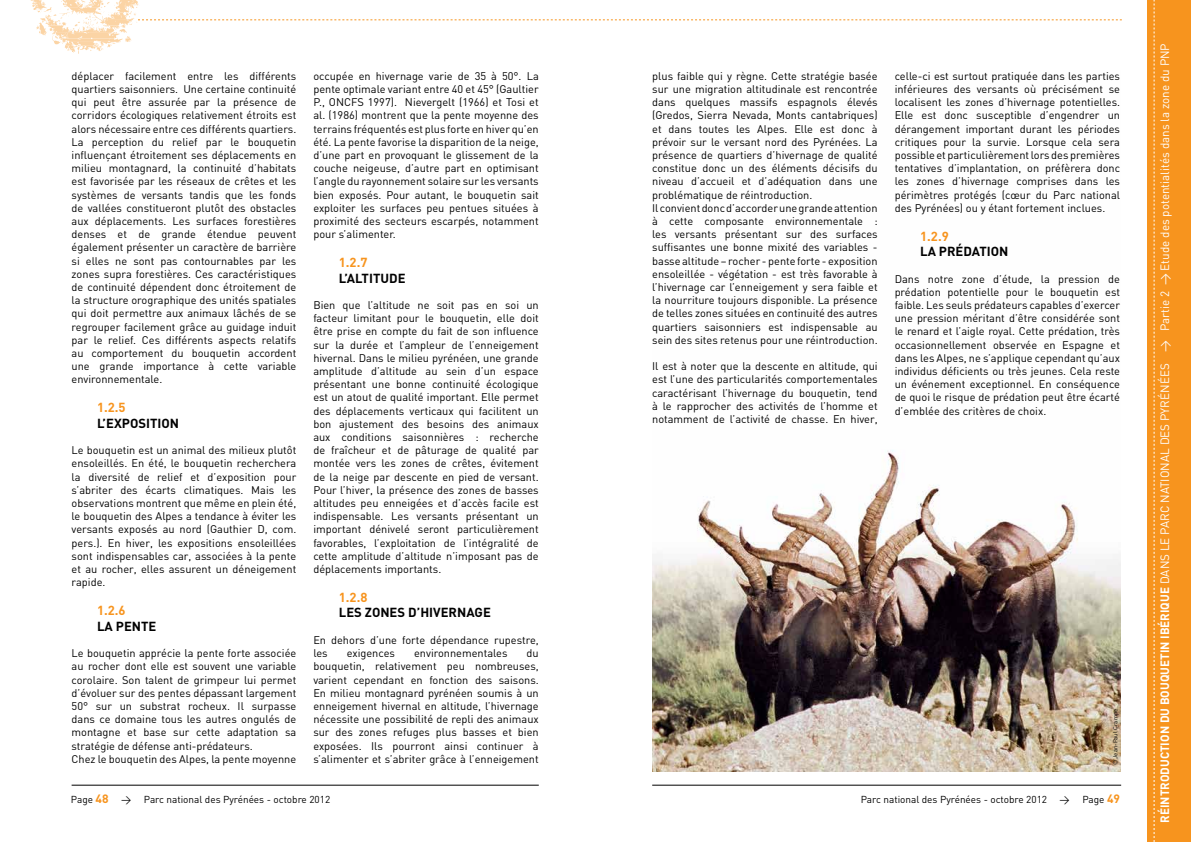
<style>
.page{position:relative;width:1191px;height:842px;background:#fff}
.page>*{position:absolute;margin:0;border:0;box-sizing:border-box;transform-origin:0 0}
.t1{font:700 13px "DIN";color:#000}
.t2{font:700 13px "DIN";color:#f7941e}
.t3{font:12px "DIN";color:#fff}
.t4{font:11px/13.2px "DIN";color:#000;text-align:justify}
.t5{font:10px "DIN";color:#000}
.t6{font:6px "DIN";color:#000}
.s1{font-weight:700;font-size:12px;color:#f7941e}
.s2{font-weight:700}
</style>
<div class="page">
<img style="left:652px;top:450px;width:468px;height:321px">
<svg style="left:30px;top:0;width:1092px;height:54px"></svg>
<hr style="left:72px;top:785px;width:467px;height:1px;background:#000">
<div style="left:1148px;top:0;width:43px;height:842px;background:#f7941e"></div>
<svg style="left:1153px;top:0;width:1px;height:842px"></svg>
<hr style="left:652px;top:785px;width:469px;height:1px;background:#000">
<p class="t4" style="left:72px;top:69px;width:226px">déplacer facilement entre les différents quartiers saisonniers. U ne certaine continuité qui peut être assurée par la présence de corridors écologiques relativement étroits est alors nécessaire entre ces différents quartiers.<br>La perception du relief par le bouquetin influençant étroitement ses déplacements en milieu montagnard, la continuité d’habitats est favorisée par les réseaux de crêtes et les systèmes de versants tandis que les fonds de vallées constitueront plutôt des obstacles aux déplacements. Les surfaces forestières denses et de grande étendue peuvent également présenter un caractère de barrière si elles ne sont pas contournables par les zones supra forestières. Ces caractéristiques de continuité dépendent donc étroitement de la structure orographique des unités spatiales qui doit permettre aux animaux lâchés de se regrouper facilement grâce au guidage induit par le relief. Ces différents aspects relatifs au comportement du bouquetin accordent une grande importance à cette variable environnementale.</p>
<p class="t2" style="left:97px;top:399px;width:30px">1.2.5</p>
<p class="t1" style="left:97px;top:415px;width:83px">L’EXPOSITION</p>
<p class="t4" style="left:72px;top:443px;width:226px">Le bouquetin est un animal des milieux plutôt ensoleillés. En été, le bouquetin recherchera la diversité de relief et d’exposition pour s’abriter des écarts climatiques. Mais les observations montrent que même en plein été, le bouquetin des Alpes a tendance à éviter les versants exposés au nord (Gauthier D, com. pers.). En hiver, les expositions ensoleillées sont indispensables car, associées à la pente et au rocher, elles assurent un déneigement rapide.</p>
<p class="t2" style="left:97px;top:602px;width:30px">1.2.6</p>
<p class="t1" style="left:97px;top:617px;width:61px">LA PENTE</p>
<p class="t4" style="left:72px;top:646px;width:226px;text-align:left">Le bouquetin apprécie la pente forte associée au rocher dont elle est souvent une variable corolaire. Son talent de grimpeur lui permet d’évoluer sur des pentes dépassant largement 50° sur un substrat rocheux. I l surpasse dans ce domaine tous les autres ongulés de montagne et base sur cette adaptation sa stratégie de défense anti-prédateurs.<br>Chez le bouquetin des Alpes, la pente moyenne</p>
<p class="t4" style="left:313px;top:69px;width:227px">occupée en hivernage varie de 35 à 50°. La pente optimale variant entre 40 et 45° (Gaultier P., ONC</p>
<p class="t4" style="left:313px;top:95px;width:227px;text-indent:38px">FS 1997). N ievergelt (1966) et Tosi et al. (1986) montrent que la pente moyenne des terrains fréquentés est plus forte en hiver qu’en été. La pente favorise la disparition de la neige, d’une part en provoquant le glissement de la couche neigeuse, d’autre part en optimisant l’angle du rayonnement solaire sur les versants bien exposés. Pour autant, le bouquetin sait exploiter les surfaces peu pentues situées à proximité des secteurs escarpés, notamment pour s’alimenter.</p>
<p class="t2" style="left:339px;top:254px;width:30px">1.2.7</p>
<p class="t1" style="left:339px;top:269px;width:68px">L’ALTITUDE</p>
<p class="t4" style="left:313px;top:298px;width:227px">Bien que l’altitude ne soit pas en soi un facteur limitant pour le bouquetin, elle doit être prise en compte du fait de son influence sur la durée et l’ampleur de l’enneigement hivernal. Dans le milieu pyrénéen, une grande amplitude d’altitude au sein d’un espace présentant une bonne continuité écologique est un atout de qualité important. Elle permet des déplacements verticaux qui facilitent un bon ajustement des besoins des animaux aux conditions saisonnières : recherche de fraîcheur et de pâturage de qualité par montée vers les zones de crêtes, évitement de la neige par descente en pied de versant.<br>Pour l’hiver, la présence des zones de basses altitudes peu enneigées et d’accès facile est indispensable. Les versants présentant un important dénivelé seront particulièrement favorables, l’exploitation de l’intégralité de cette amplitude d’altitude n’imposant pas de déplacements importants.</p>
<p class="t2" style="left:339px;top:589px;width:30px">1.2.8</p>
<p class="t1" style="left:339px;top:604px;width:153px">LES ZONES D’H IVERNAGE</p>
<p class="t4" style="left:313px;top:633px;width:227px">En dehors d’une forte dépendance rupestre, les</p>
<p class="t4" style="left:347px;top:646px;width:50px">exigences</p>
<p class="t4" style="left:414px;top:646px;width:95px">environnementales</p>
<p class="t4" style="left:313px;top:646px;width:227px;text-indent:213px">du bouquetin, relativement peu nombreuses, varient cependant en fonction des saisons.<br>En milieu montagnard pyrénéen soumis à un enneigement hivernal en altitude, l’hivernage nécessite une possibilité de repli des animaux sur des zones refuges plus basses et bien exposées. I ls pourront ainsi continuer à s’alimenter et s’abriter grâce à l’enneigement</p>
<p class="t5" style="left:71px;top:793px;width:261px">Page <span class="s1">48</span> &gt; Parc national des Pyrénées - octobre 2012</p>
<p class="t4" style="left:652px;top:69px;width:227px;text-align:left">plus faible qui y règne. Cette stratégie basée sur une migration altitudinale est rencontrée dans quelques massifs espagnols élevés (Gredos, Sierra Nevada, Monts cantabriques) et dans toutes les Alpes. Elle est donc à prévoir sur le versant nord des Pyrénées. La présence de quartiers d’hivernage de qualité constitue donc un des éléments décisifs du niveau d’accueil et d’adéquation dans une problématique de réintroduction.<br>I l convient donc d’accorder une grande attention à cette composante environnementale : les versants présentant sur des surfaces suffisantes une bonne mixité des variables - basse altitude – rocher - pente forte - exposition ensoleillée - végétation - est très favorable à l’hivernage car l’enneigement y sera faible et la nourriture toujours disponible. La présence de telles zones situées en continuité des autres quartiers saisonniers est indispensable au sein des sites retenus pour une réintroduction.</p>
<p class="t4" style="left:652px;top:359px;width:227px">I l est à noter que la descente en altitude, qui est l’une des particularités comportementales caractérisant l’hivernage du bouquetin, tend à le rapprocher des activités de l’homme et notamment de l’activité de chasse. En hiver,</p>
<p class="t4" style="left:894px;top:69px;width:227px">celle-ci est surtout pratiquée dans les parties inférieures des versants où précisément se localisent les zones d’hivernage potentielles.<br>Elle est donc susceptible d’engendrer un dérangement important durant les périodes critiques pour la survie. Lorsque cela sera possible et particulièrement lors des premières tentatives d’implantation, on préfèrera donc les zones d’hivernage comprises dans les périmètres protégés (cœur du Parc national des Pyrénées) ou y étant fortement inclues.</p>
<p class="t2" style="left:920px;top:227px;width:30px">1.2.9</p>
<p class="t1" style="left:920px;top:243px;width:90px">LA PRÉDATION</p>
<p class="t4" style="left:894px;top:272px;width:227px">Dans notre zone d’étude, la pression de prédation potentielle pour le bouquetin est faible. Les seuls prédateurs capables d’exercer une pression méritant d’être considérée sont le renard et l’aigle royal. Cette prédation, très occasionnellement observée en Espagne et dans les Alpes, ne s’applique cependant qu’aux individus déficients ou très jeunes. Cela reste un événement exceptionnel. En conséquence de quoi le risque de prédation peut être écarté d’emblée des critères de choix.</p>
<p class="t6" style="left:1111px;top:765px;width:58px;rotate:-90deg">© Jean-Paul Crampe</p>
<p class="t5" style="left:860px;top:793px;width:261px">Parc national des Pyrénées - octobre 2012 &gt; Page <span class="s1">49</span></p>
<p class="t3" style="left:1157px;top:823px;width:781px;rotate:-90deg"><span class="s2">RÉINTRODUCTION DU BOUQUETIN IBÉRIQUE</span> dans le Parc national des Pyrénées &gt; Partie 2 &gt; Etude des potentialités dans la zone du PN P</p>
</div>
